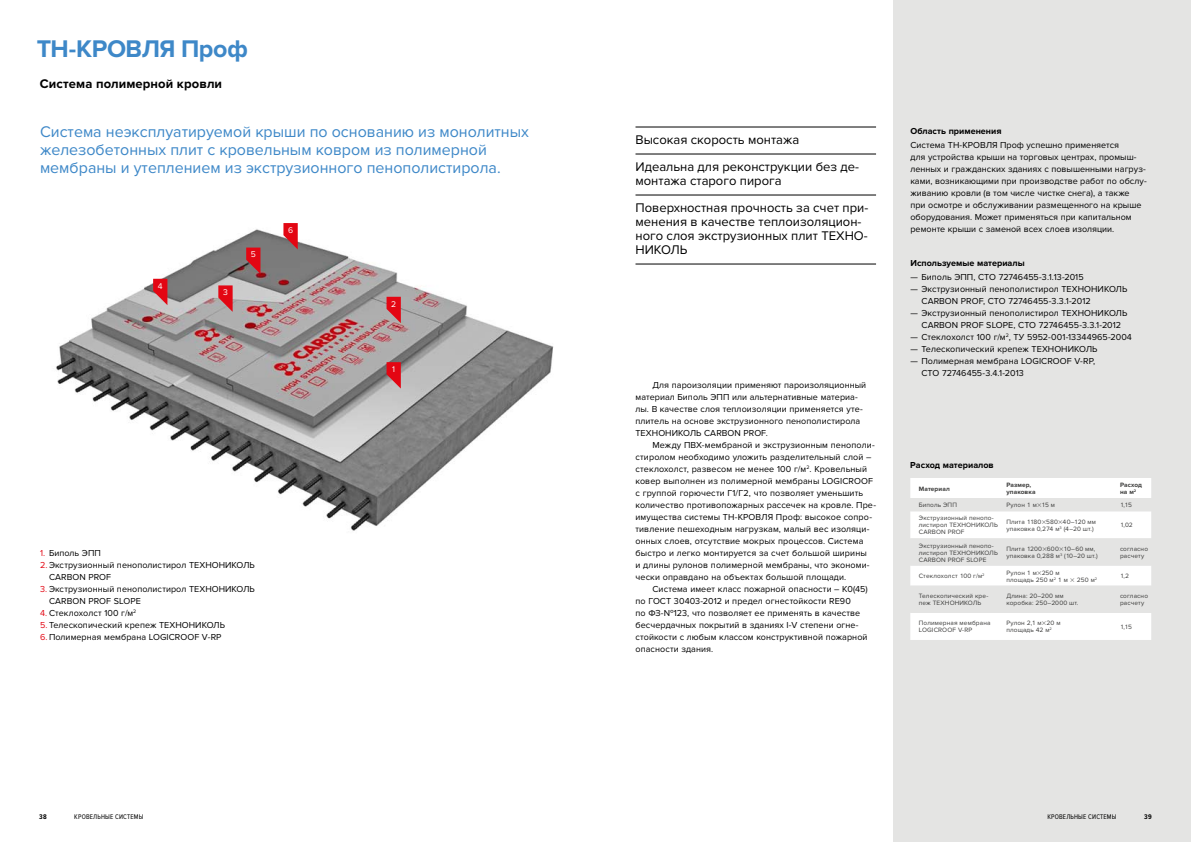
<style>
.page{position:relative;width:1191px;height:842px;background:#fff}
.page>*{position:absolute;margin:0;border:0;box-sizing:border-box;transform-origin:0 0}
.t1{font:700 25px "Proxima Nova";color:#3e88c8}
.t2{font:16px/18px "Proxima Nova";color:#3e88c8}
.t3{font:13px/27px "Proxima Nova";color:#000}
.t4{font:700 13px "Proxima Nova";letter-spacing:.01em;color:#000}
.t5{font:9px/12px "Proxima Nova";letter-spacing:.005em;color:#000}
.t6{font:700 9px "Proxima Nova";color:#000}
.t7{font:8.6px "Proxima Nova";color:#fff}
.t8{font:7px "Proxima Nova Cond";letter-spacing:.025em;color:#000}
.t9{font:700 7px "Proxima Nova Cond";color:#000}
.t10{font:6.5px/7px "Proxima Nova";letter-spacing:.02em;color:#3d3d3c}
.t11{font:700 6.5px/7px "Proxima Nova";letter-spacing:.015em;color:#3d3d3c}
.s1{color:#e30613}
</style>
<div class="page">
<img style="left:56px;top:229px;width:498px;height:302px">
<hr style="left:635px;top:126px;width:241px;height:1px;background:#000">
<hr style="left:635px;top:153px;width:241px;height:1px;background:#000">
<hr style="left:635px;top:194px;width:241px;height:1px;background:#000">
<hr style="left:635px;top:263px;width:241px;height:1px;background:#000">
<div style="left:893px;top:0;width:298px;height:842px;background:#e4e4e3"></div>
<svg style="left:386px;top:362px;width:15px;height:27px"></svg>
<svg style="left:386px;top:297px;width:15px;height:26px"></svg>
<svg style="left:283px;top:223px;width:15px;height:26px"></svg>
<svg style="left:246px;top:248px;width:14px;height:26px"></svg>
<svg style="left:153px;top:279px;width:14px;height:26px"></svg>
<svg style="left:218px;top:285px;width:15px;height:27px"></svg>
<svg style="left:910px;top:478px;width:241px;height:162px"></svg>
<h1 class="t1" style="left:37px;top:34px;width:57px">ТН-КРОВЛ</h1>
<h1 class="t1" style="left:159px;top:34px;width:90px">Я Проф</h1>
<h3 class="t4" style="left:40px;top:76px;width:184px">Система полимерной кровли</h3>
<h2 class="t2" style="left:40px;top:123px;width:490px">Система неэксплуатируемой крыши по основанию из монолитных железобетонных плит с кровельным ковром из полимерной мембраны и утеплением из экструзионного пенополистирола.</h2>
<h3 class="t3" style="left:635px;top:126px;width:225px">Высокая скорость монтажа<br>Идеальна для реконструкции без де-</h3>
<h3 class="t3" style="left:635px;top:167px;width:234px">монтажа старого пирога<br>Поверхностная прочность за счет при-</h3>
<h3 class="t3" style="left:635px;top:214px;width:233px;line-height:14px">менения в качестве теплоизоляцион&shy;ного слоя экструзионных плит ТЕХНО-<br>НИКОЛЬ</h3>
<p class="t7" style="left:288px;top:225px;width:7px">6</p>
<p class="t7" style="left:251px;top:250px;width:7px">5</p>
<p class="t7" style="left:158px;top:281px;width:6px">4</p>
<p class="t7" style="left:223px;top:287px;width:6px">3</p>
<p class="t5" style="left:40px;top:547px;width:62px"><span class="s1">1.</span> Биполь ЭПП</p>
<p class="t5" style="left:49px;top:559px;width:207px;text-indent:-9px"><span class="s1">2.</span> Экструзионный пенополистирол ТЕХНОНИКОЛЬ<br>CARBON PROF</p>
<p class="t5" style="left:49px;top:583px;width:207px;text-indent:-9px"><span class="s1">3.</span> Экструзионный пенополистирол ТЕХНОНИКОЛЬ<br>CARBON PROF SLOPE</p>
<p class="t5" style="left:40px;top:607px;width:98px"><span class="s1">4.</span> Стеклохолст 100 г/м<sup>2</sup></p>
<p class="t5" style="left:40px;top:619px;width:186px"><span class="s1">5.</span> Телескопический крепеж ТЕХНОНИКОЛЬ</p>
<p class="t5" style="left:40px;top:631px;width:183px"><span class="s1">6.</span> Полимерная мембрана LOGICROOF V-RP</p>
<p class="t7" style="left:391px;top:299px;width:7px">2</p>
<p class="t7" style="left:392px;top:364px;width:4px">1</p>
<p class="t5" style="left:635px;top:379px;width:232px;text-indent:17px">Для пароизоляции применяют пароизоляционный материал Биполь ЭПП или альтернативные материа&shy;лы. В качестве слоя теплоизоляции применяется уте&shy;плитель на основе экструзионного пенополистирола ТЕХНОНИКОЛЬ CARBON PROF.</p>
<p class="t5" style="left:635px;top:439px;width:242px;text-indent:17px">Между ПВХ-мембраной и экструзионным пенополи&shy;стиролом необходимо уложить разделительный слой – стеклохолст, развесом не менее 100 г/м<sup>2</sup>. Кровельный ковер выполнен из полимерной мембраны LOGICROOF с группой горючести Г1/Г2, что позволяет уменьшить количество противопожарных рассечек на кровле. Пре&shy;имущества системы ТН-КРОВЛЯ Проф: высокое сопро&shy;тивление пешеходным нагрузкам, малый вес изоляци&shy;онных слоев, отсутствие мокрых процессов. Система быстро и легко монтируется за счет большой ширины<br>и длины рулонов полимерной мембраны, что экономи&shy;чески оправдано на объектах большой площади.</p>
<p class="t5" style="left:635px;top:583px;width:234px;text-indent:17px">Система имеет класс пожарной опасности – К0(45) по ГОСТ 30403-2012 и предел огнестойкости RE90<br>по ФЗ-№123, что позволяет ее применять в качестве бесчердачных покрытий в зданиях I-V степени огне&shy;стойкости с любым классом конструктивной пожарной опасности здания.</p>
<p class="t6" style="left:910px;top:126px;width:93px">Область применения</p>
<p class="t5" style="left:910px;top:139px;width:238px">Система ТН-КРОВЛЯ Проф успешно применяется<br>для устройства крыши на торговых центрах, промыш&shy;ленных и гражданских зданиях c повышенными нагруз&shy;ками, возникающими при производстве работ по обслу&shy;живанию кровли (в том числе чистке снега), а также при осмотре и обслуживании размещенного на крыше оборудования. Может применяться при капитальном ремонте крыши с заменой всех слоев изоляции.</p>
<p class="t6" style="left:910px;top:258px;width:116px">Используемые материалы</p>
<p class="t5" style="left:910px;top:271px;width:175px">— Биполь ЭПП, СТО 72746455-3.1.13-2015</p>
<p class="t5" style="left:921px;top:283px;width:207px;text-indent:-11px">— Экструзионный пенополистирол ТЕХНОНИКОЛЬ<br>CARBON PROF, СТО 72746455-3.3.1-2012</p>
<p class="t5" style="left:910px;top:307px;width:218px;text-align:center">— Экструзионный пенополистирол ТЕХНОНИКОЛЬ<br>CARBON PROF SLOPE, СТО 72746455-3.3.1-2012</p>
<p class="t5" style="left:910px;top:331px;width:223px">— Стеклохолст 100 г/м<sup>2</sup>, ТУ 5952-001-13344965-2004</p>
<p class="t5" style="left:910px;top:343px;width:188px">— Телескопический крепеж ТЕХНОНИКОЛЬ</p>
<p class="t5" style="left:921px;top:355px;width:175px;text-indent:-11px">— Полимерная мембрана LOGICROOF V-RP,<br>СТО 72746455-3.4.1-2013</p>
<p class="t6" style="left:910px;top:459px;width:85px">Расход материалов</p>
<p class="t11" style="left:918px;top:485px;width:32px">Материал</p>
<p class="t11" style="left:1006px;top:482px;width:31px">Размер, упаковка</p>
<p class="t11" style="left:1120px;top:482px;width:23px">Расход на м<sup>2</sup></p>
<p class="t10" style="left:918px;top:502px;width:40px">Биполь ЭПП</p>
<p class="t10" style="left:1006px;top:502px;width:50px">Рулон 1 м 15 м</p>
<p class="t10" style="left:1120px;top:502px;width:14px">1,15</p>
<p class="t10" style="left:918px;top:515px;width:81px">Экструзионный пенопо&shy;листирол ТЕХНОНИКОЛЬ<br>CARBON PROF</p>
<p class="t10" style="left:1006px;top:518px;width:91px">Плита 1180 580 40–120 мм упаковка 0,274 м<sup>3</sup> (4–20 шт.)</p>
<p class="t10" style="left:1120px;top:522px;width:14px">1,02</p>
<p class="t10" style="left:918px;top:542px;width:81px">Экструзионный пенопо&shy;листирол ТЕХНОНИКОЛЬ<br>CARBON PROF SLOPE</p>
<p class="t10" style="left:1006px;top:545px;width:93px">Плита 1200 600 10–60 мм, упаковка 0,288 м<sup>3</sup> (10–20 шт.)</p>
<p class="t10" style="left:1120px;top:545px;width:30px">согласно расчету</p>
<p class="t10" style="left:918px;top:573px;width:67px">Стеклохолст 100 г/м<sup>2</sup></p>
<p class="t10" style="left:1006px;top:569px;width:63px">Рулон 1 м 250 м площадь 250 м<sup>2</sup> 1 м</p>
<p class="t10" style="left:1077px;top:576px;width:22px">250 м<sup>2</sup></p>
<p class="t10" style="left:1120px;top:573px;width:11px">1,2</p>
<p class="t10" style="left:918px;top:593px;width:71px">Телескопический кре&shy;пеж ТЕХНОНИКОЛЬ</p>
<p class="t10" style="left:1006px;top:593px;width:73px">Длина: 20–200 мм коробка: 250–2000 шт.</p>
<p class="t10" style="left:1120px;top:593px;width:30px">согласно расчету</p>
<p class="t10" style="left:918px;top:620px;width:73px">Полимерная мембрана<br>LOGICROOF V-RP</p>
<p class="t10" style="left:1006px;top:620px;width:56px">Рулон 2,1 м 20 м площадь 42 м<sup>2</sup></p>
<p class="t10" style="left:1120px;top:623px;width:14px">1,15</p>
<p class="t9" style="left:39px;top:813px;width:9px">38</p>
<p class="t8" style="left:74px;top:813px;width:71px">кровельные системы</p>
<p class="t9" style="left:1144px;top:813px;width:9px">39</p>
<p class="t8" style="left:1015px;top:813px;width:102px">Каталог / кровельные системы</p>
</div>
